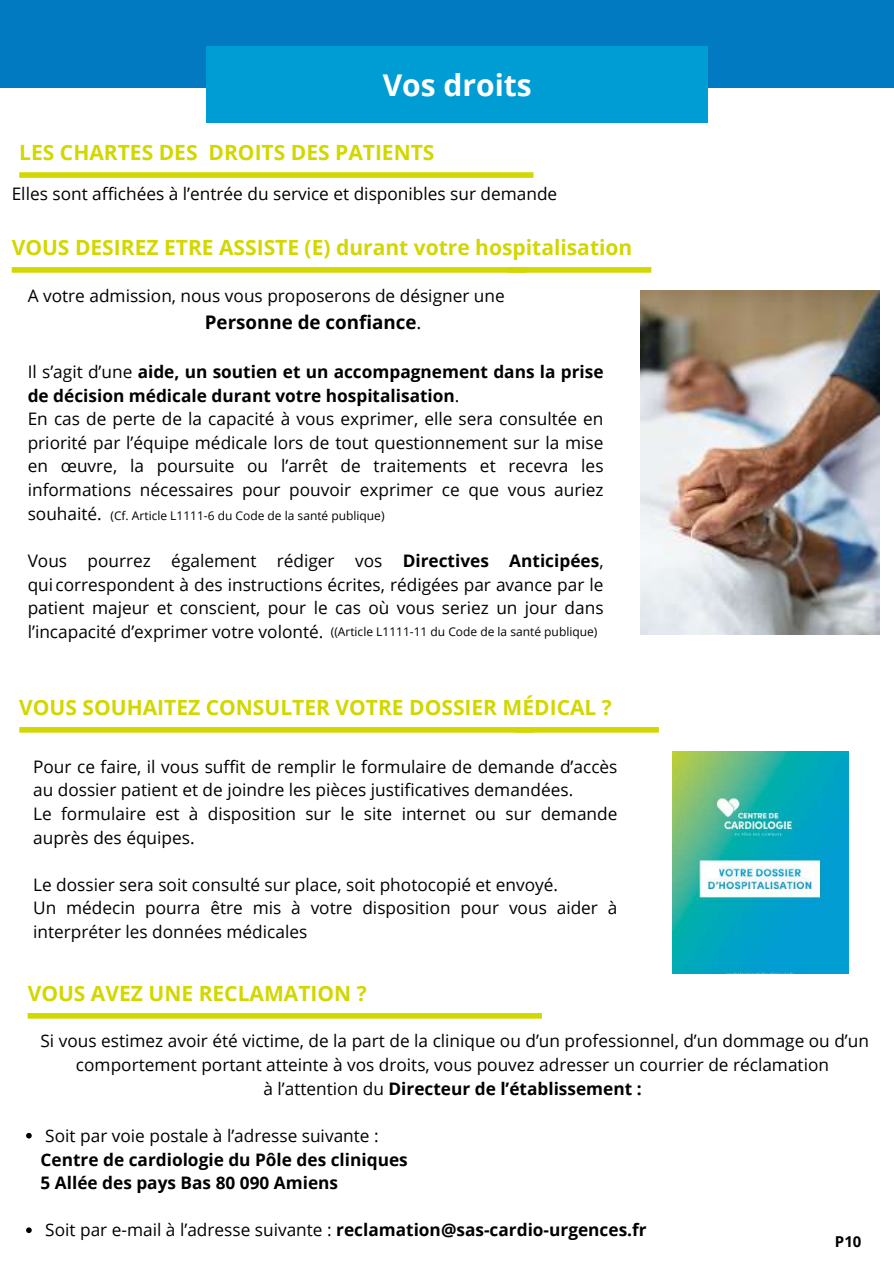
<style>
.page{position:relative;width:894px;height:1264px;background:#fff}
.page>*{position:absolute;margin:0;border:0;box-sizing:border-box;transform-origin:0 0}
.t1{font:700 30px "Open Sans";color:#fff}
.t2{font:700 21px "Open Sans";color:#d2d700}
.t3{font:700 18.75px "Open Sans";color:#000}
.t4{font:17.25px/23.7px "Open Sans";color:#000}
.t5{font:700 17.25px/23.7px "Open Sans";color:#000}
.t6{font:700 15px "Open Sans";color:#000}
.t7{font:12px "Open Sans";color:#000}
.s1{font-weight:400}
.s2{font-weight:700}
</style>
<div class="page">
<div style="left:0;top:0;width:893px;height:88px;background:#027ac1"></div>
<div style="left:207px;top:46px;width:500px;height:77px;background:#009dd4"></div>
<div style="left:19px;top:172px;width:514px;height:6px;background:#d2d700"></div>
<div style="left:12px;top:267px;width:514px;height:6px;background:#d2d700"></div>
<div style="left:508px;top:267px;width:143px;height:6px;background:#d2d700"></div>
<img style="left:640px;top:291px;width:239px;height:344px">
<div style="left:19px;top:727px;width:514px;height:5px;background:#d2d700"></div>
<div style="left:516px;top:727px;width:142px;height:5px;background:#d2d700"></div>
<img style="left:672px;top:751px;width:176px;height:222px">
<div style="left:28px;top:1013px;width:513px;height:5px;background:#d2d700"></div>
<svg style="left:26px;top:1132px;width:6px;height:6px"></svg>
<svg style="left:26px;top:1227px;width:6px;height:5px"></svg>
<h1 class="t1" style="left:382px;top:64px;width:150px">Vos droits</h1>
<p class="t2" style="left:19px;top:138px;width:416px">LES CHARTES DES DROITS DES PATIENTS</p>
<p class="t4" style="left:12px;top:182px;width:547px">Elles sont affichées à l’entrée du service et disponibles sur demande</p>
<p class="t2" style="left:12px;top:233px;width:622px">VOUS DESIREZ ETRE ASSISTE (E) durant votre hospitalisation</p>
<p class="t4" style="left:28px;top:284px;width:478px">A votre admission, nous vous proposerons de désigner une</p>
<p class="t3" style="left:205px;top:309px;width:218px">Personne de confiance<span class="s1">.</span></p>
<p class="t4" style="left:28px;top:359px;width:577px">Il s’agit d’une <span class="s2">aide, un soutien et un accompagnement dans la prise de décision médicale durant votre hospitalisation</span>.<br>En cas de perte de la capacité à vous exprimer, elle sera consultée en priorité par l’équipe médicale lors de tout questionnement sur la mise en œuvre, la poursuite ou l’arrêt de traitements et recevra les informations nécessaires pour pouvoir exprimer ce que vous auriez souhaité.</p>
<p class="t4" style="left:28px;top:548px;width:577px;text-align:justify">Vous pourrez également rédiger vos <span class="s2">Directives Anticipées</span>, qui correspondent à des instructions écrites, rédigées par avance par le patient majeur et conscient, pour le cas où vous seriez un jour dans l’incapacité d’exprimer votre volonté.</p>
<p class="t7" style="left:110px;top:507px;width:275px">(Cf. Article L1111-6 du Code de la santé publique)</p>
<p class="t7" style="left:331px;top:623px;width:268px">((Article L1111-11 du Code de la santé publique)</p>
<p class="t2" style="left:19px;top:692px;width:594px">VOUS SOUHAITEZ CONSULTER VOTRE DOSSIER MÉDICAL ?</p>
<p class="t4" style="left:33px;top:754px;width:585px">Pour ce faire, il vous suffit de remplir le formulaire de demande d’accès au dossier patient et de joindre les pièces justificatives demandées.<br>Le formulaire est à disposition sur le site internet ou sur demande auprès des équipes.</p>
<p class="t4" style="left:33px;top:872px;width:585px">Le dossier sera soit consulté sur place, soit photocopié et envoyé.<br>Un médecin pourra être mis à votre disposition pour vous aider à interpréter les données médicales</p>
<p class="t2" style="left:28px;top:978px;width:340px">VOUS AVEZ UNE RECLAMATION ?</p>
<p class="t4" style="left:40px;top:1028px;width:829px;text-align:center">Si vous estimez avoir été victime, de la part de la clinique ou d’un professionnel, d’un dommage ou d’un comportement portant atteinte à vos droits, vous pouvez adresser un courrier de réclamation<br>à l’attention du <span class="s2">Directeur de l’établissement :</span></p>
<p class="t4" style="left:45px;top:1123px;width:335px">Soit par voie postale à l’adresse suivante :</p>
<p class="t5" style="left:41px;top:1146px;width:368px">Centre de cardiologie du Pôle des cliniques<br>5 Allée des pays Bas 80 090 Amiens</p>
<p class="t5" style="left:45px;top:1217px;width:602px"><span class="s1">Soit par e-mail à l’adresse suivante :</span> reclamation@sas-cardio-urgences.fr</p>
<p class="t6" style="left:834px;top:1230px;width:28px">P10</p>
</div>
